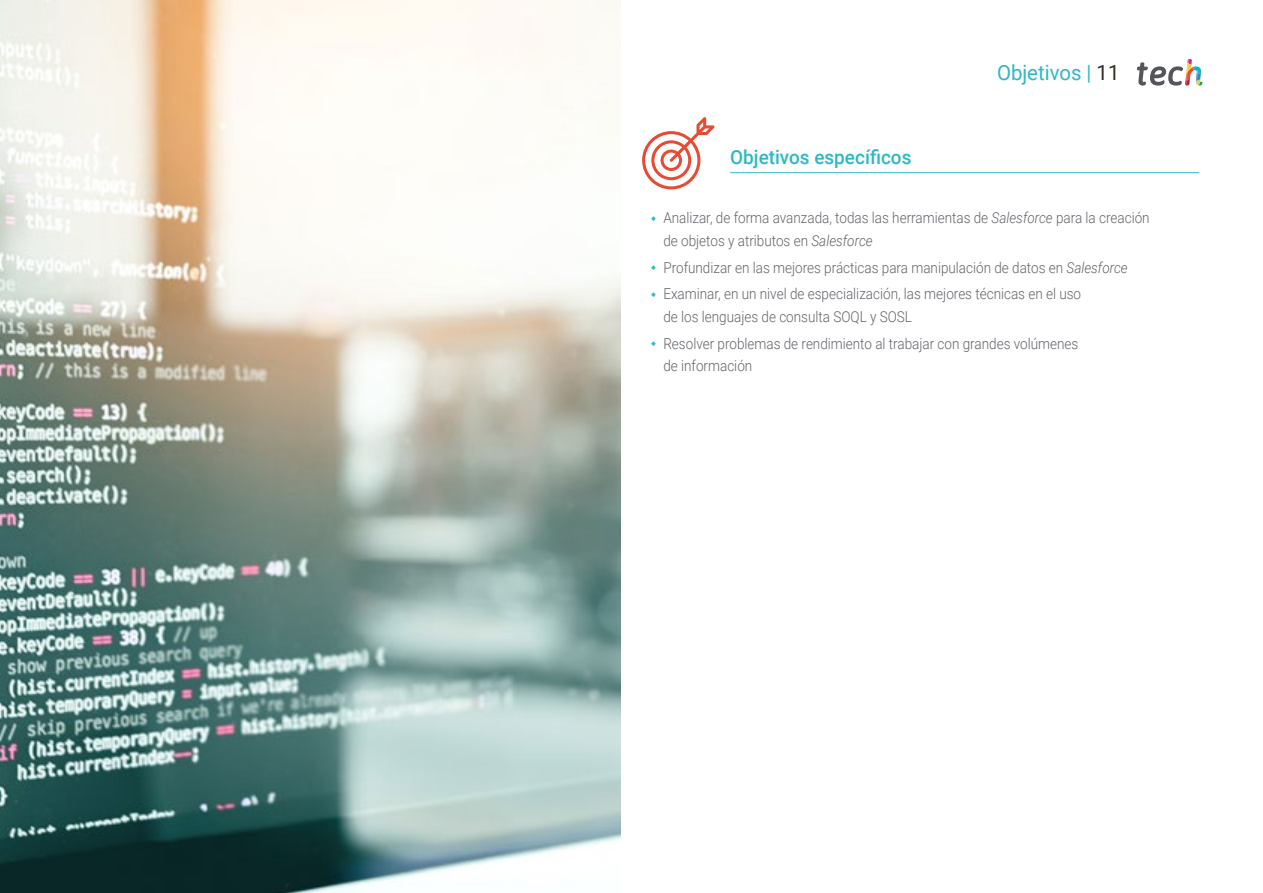
<style>
.page{position:relative;width:1263px;height:893px;background:#fff}
.page>*{position:absolute;margin:0;border:0;box-sizing:border-box;transform-origin:0 0}
.t1{font:21px "Roboto";color:#2db8c5}
.t2{font:500 19.5px "Roboto";color:#2db8c5}
.t3{font:300 15px/26.7px "Roboto";color:#61646a;scale:.9 1}
.s1{color:#312e20}
.s2{font-style:italic}
</style>
<div class="page">
<hr style="left:730px;top:172px;width:469px;height:1px;background:#2db8c5">
<svg style="left:642px;top:117px;width:72px;height:72px"></svg>
<img style="left:0;top:0;width:621px;height:893px">
<svg style="left:1137px;top:59px;width:65px;height:27px"></svg>
<h2 class="t2" style="left:730px;top:144px;width:183px">Objetivos específicos</h2>
<h1 class="t1" style="left:997px;top:57px;width:124px">Objetivos | <span class="s1">11</span></h1>
<p class="t3" style="left:663px;top:206px;width:542px;line-height:22.5px">Analizar, de forma avanzada, todas las herramientas de <span class="s2">Salesforce</span> para la creación de objetos y atributos en <span class="s2">Salesforce</span></p>
<p class="t3" style="left:663px;top:253px;width:517px">Profundizar en las mejores prácticas para manipulación de datos en <span class="s2">Salesforce<br></span>Examinar, en un nivel de especialización, las mejores técnicas en el uso</p>
<p class="t3" style="left:663px;top:303px;width:463px">de los lenguajes de consulta SOQL y SOSL<br>Resolver problemas de rendimiento al trabajar con grandes volúmenes</p>
<p class="t3" style="left:663px;top:352px;width:100px">de información</p>
</div>
